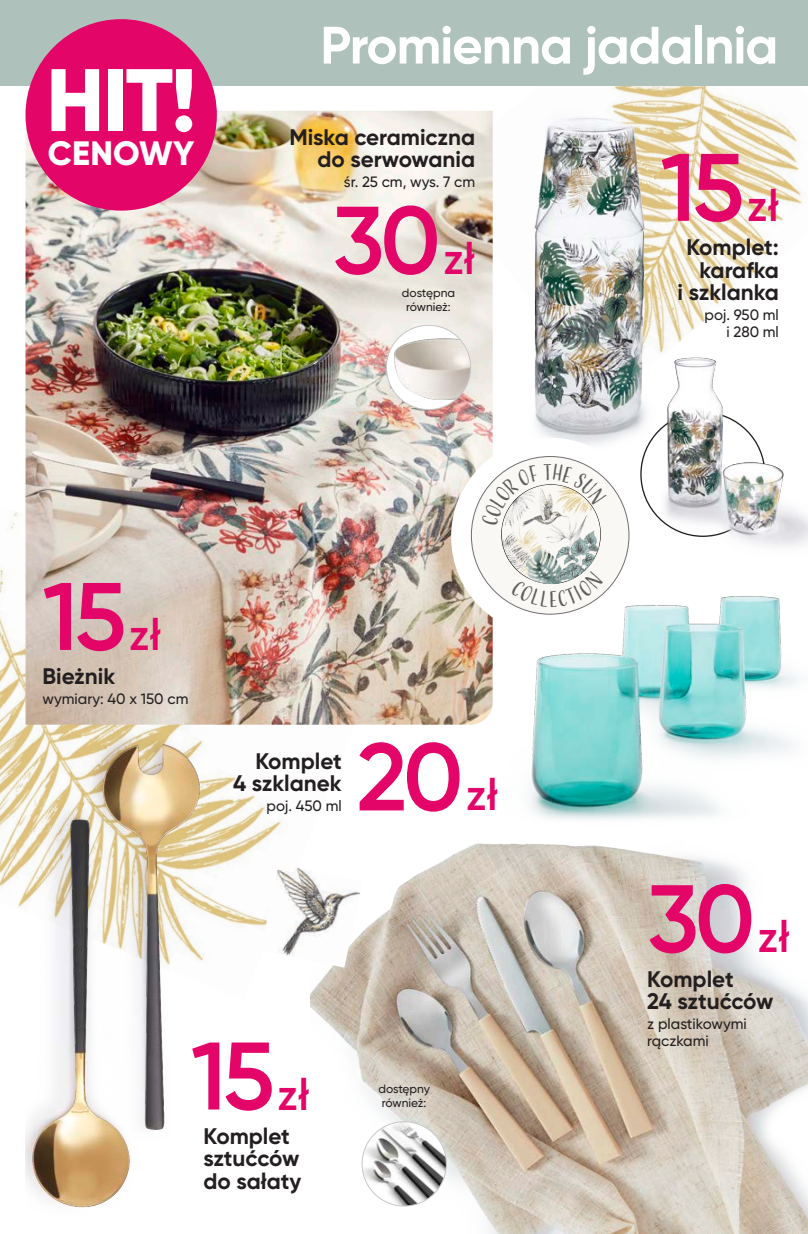
<style>
.page{position:relative;width:808px;height:1234px;background:#fff}
.page>*{position:absolute;margin:0;border:0;box-sizing:border-box;transform-origin:0 0}
.PEPCO_price{font:600 95.7px "Gilroy";letter-spacing:-.04em;color:#e30567}
.t1{font:800 88.2px "Gilroy";color:#fff}
.belka_gilroy_12_pt{font:700 52.5px "Gilroy";letter-spacing:-.02em;color:#fff}
.t2{font:600 44.1px "Gilroy";color:#e30567}
.t3{font:800 33.75px "Gilroy";letter-spacing:.01em;color:#fff}
.PEPCO_name{font:700 22.5px/22.5px "Gilroy";color:#231f20;text-align:right}
.PEPCO_descr{font:500 15px/16.8px "Gilroy";color:#231f20;text-align:right}
.PEPCO_descr-2{font:500 12px/13.5px "Gilroy";letter-spacing:-.005em;color:#231f20;text-align:center}
</style>
<div class="page">
<img style="left:0;top:745px;width:26px;height:162px">
<img style="left:203px;top:828px;width:108px;height:171px">
<img style="left:0;top:504px;width:26px;height:241px">
<img style="left:203px;top:724px;width:179px;height:104px">
<img style="left:311px;top:843px;width:497px;height:390px">
<img style="left:26px;top:111px;width:467px;height:613px">
<img style="left:430px;top:85px;width:378px;height:202px">
<img style="left:522px;top:177px;width:223px;height:110px">
<img style="left:561px;top:85px;width:223px;height:92px">
<img style="left:26px;top:649px;width:104px;height:559px">
<img style="left:78px;top:574px;width:125px;height:567px">
<div style="left:386px;top:325px;width:85px;height:84px;background:#fff;border-radius:50%"></div>
<img style="left:390px;top:335px;width:81px;height:65px">
<div style="left:0;top:0;width:808px;height:85px;background:#afc1bb"></div>
<img style="left:362px;top:1121px;width:84px;height:84px;border-radius:42px">
<img style="left:527px;top:105px;width:142px;height:343px">
<div style="left:641px;top:412px;width:124px;height:124px;background:#fff;border-radius:50%"></div>
<img style="left:479px;top:508px;width:319px;height:312px">
<img style="left:660px;top:257px;width:148px;height:309px">
<img style="left:261px;top:863px;width:101px;height:104px">
<div style="left:26px;top:19px;width:191px;height:191px;background:#e30567;border-radius:50%"></div>
<div style="left:451px;top:437px;width:198px;height:199px;background:#fff;border-radius:50%"></div>
<svg style="left:471px;top:456px;width:158px;height:158px"></svg>
<p class="t1" style="left:46px;top:44px;width:152px">HIT!</p>
<p class="t3" style="left:48px;top:132px;width:148px">CENOWY</p>
<p class="belka_gilroy_12_pt" style="left:320px;top:12px;width:459px">Promienna jadalnia</p>
<p class="PEPCO_name" style="left:289px;top:125px;width:187px">Miska ceramiczna do serwowania</p>
<p class="PEPCO_descr" style="left:344px;top:173px;width:133px">śr. 25 cm, wys. 7 cm</p>
<p class="PEPCO_price" style="left:333px;top:181px;width:109px">30</p>
<p class="t2" style="left:443px;top:231px;width:34px">zł</p>
<p class="PEPCO_descr-2" style="left:402px;top:286px;width:55px">dostępna również:</p>
<p class="PEPCO_price" style="left:660px;top:128px;width:85px">15</p>
<p class="t2" style="left:747px;top:178px;width:34px">zł</p>
<p class="PEPCO_name" style="left:677px;top:236px;width:103px">Komplet: karafka<br>i szklanka</p>
<p class="PEPCO_descr" style="left:704px;top:306px;width:76px">poj. 950 ml i 280 ml</p>
<p class="PEPCO_price" style="left:43px;top:557px;width:85px">15</p>
<p class="t2" style="left:129px;top:607px;width:34px">zł</p>
<p class="PEPCO_name" style="left:43px;top:665px;width:74px">Bieżnik</p>
<p class="PEPCO_descr" style="left:43px;top:690px;width:147px">wymiary: 40 x 150 cm</p>
<p class="PEPCO_name" style="left:233px;top:749px;width:110px">Komplet<br>4 szklanek</p>
<p class="PEPCO_descr" style="left:266px;top:797px;width:77px">poj. 450 ml</p>
<p class="PEPCO_price" style="left:357px;top:717px;width:108px">20</p>
<p class="t2" style="left:466px;top:767px;width:34px">zł</p>
<p class="PEPCO_price" style="left:647px;top:859px;width:109px">30</p>
<p class="t2" style="left:758px;top:909px;width:34px">zł</p>
<p class="PEPCO_price" style="left:191px;top:1016px;width:85px">15</p>
<p class="t2" style="left:277px;top:1066px;width:34px">zł</p>
<p class="PEPCO_name" style="left:203px;top:1124px;width:99px;text-align:left">Komplet sztućców do sałaty</p>
<p class="PEPCO_descr-2" style="left:378px;top:1082px;width:53px;text-align:left">dostępny również:</p>
<p class="PEPCO_name" style="left:647px;top:967px;width:128px;text-align:left">Komplet<br>24 sztućców</p>
<p class="PEPCO_descr" style="left:647px;top:1014px;width:101px;text-align:left">z plastikowymi rączkami</p>
</div>
